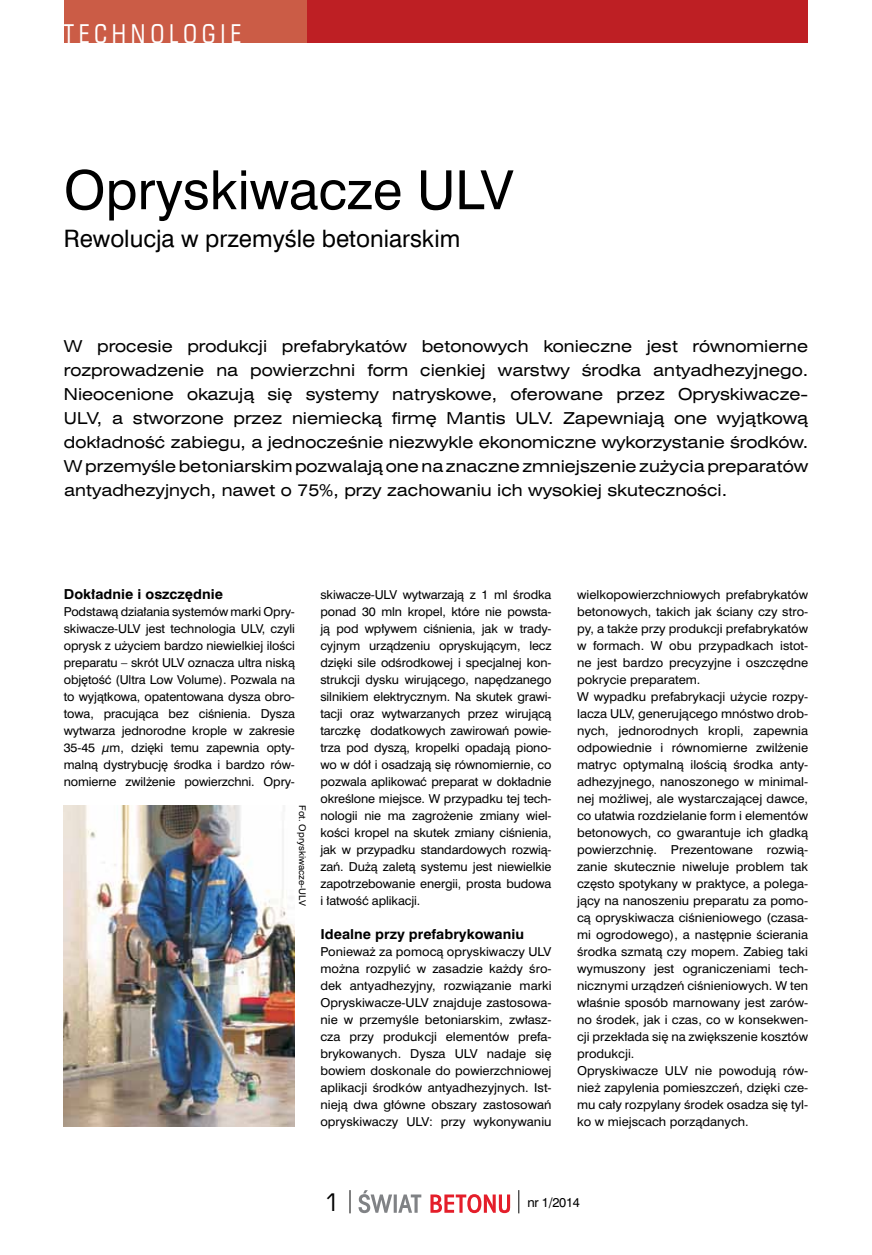
<style>
.page{position:relative;width:872px;height:1255px;background:#fff}
.page>*{position:absolute;margin:0;border:0;box-sizing:border-box;transform-origin:0 0}
.t1{font:54px "Swis 721 EU";color:#000}
.t2{font:24px "Swis 721 EU";color:#000}
.t3{font:24px "Square 721 Cn PL";letter-spacing:.2em;color:#fff}
.t4{font:24px "Square 721 BT";color:#000}
.t5{font:15px/24px "Swis 721 Ex PL";color:#000;text-align:justify}
.t6{font:700 12.9px "Swis 721 PL";color:#000;scale:1.05 1}
.t7{font:12px "Swis 721 PL";letter-spacing:-.02em;color:#000}
.t8{font:11.4px/17px "Swis 721 PL";color:#000;text-align:justify;scale:1.05 1}
.t9{font:11.4px/17px "Swis 721 PL";color:#000;text-align:justify}
.t10{font:8.55px "Swis 721 PL";color:#000;scale:1.05 1}
</style>
<div class="page">
<svg style="left:358px;top:1190px;width:63px;height:22px"></svg>
<svg style="left:430px;top:1194px;width:80px;height:18px"></svg>
<svg style="left:350px;top:1190px;width:1px;height:23px"></svg>
<svg style="left:518px;top:1190px;width:1px;height:23px"></svg>
<div style="left:64px;top:0;width:243px;height:43px;background:#cb5c46"></div>
<div style="left:307px;top:0;width:501px;height:43px;background:#be1f24"></div>
<img style="left:64px;top:805px;width:231px;height:320px">
<h2 class="t3" style="left:64px;top:18px;width:179px">TECHNOLOGIE</h2>
<h1 class="t1" style="left:64px;top:157px;width:451px">Opryskiwacze ULV</h1>
<h2 class="t2" style="left:64px;top:223px;width:398px">Rewolucja w przemyśle betoniarskim</h2>
<p class="t5" style="left:64px;top:334px;width:746px">W procesie produkcji prefabrykatów betonowych konieczne jest równomierne rozprowadzenie na powierzchni form cienkiej warstwy środka antyadhezyjnego.<br>Nieocenione okazują się systemy natryskowe, oferowane przez Opryskiwacze-ULV, a stworzone przez niemiecką firmę Mantis ULV. Zapewniają one wyjątkową dokładność zabiegu, a jednocześnie niezwykle ekonomiczne wykorzystanie środków.<br>W przemyśle betoniarskim pozwalają one na znaczne zmniejszenie zużycia preparatów antyadhezyjnych, nawet o 75%, przy zachowaniu ich wysokiej skuteczności.</p>
<p class="t6" style="left:64px;top:585px;width:153px">Dokładnie i oszczędnie</p>
<p class="t9" style="left:64px;top:602px;width:233px">Podstawą działania systemów marki Opry&shy;skiwacze-ULV jest technologia ULV, czyli oprysk z użyciem bardzo niewielkiej ilości preparatu – skrót ULV oznacza ultra niską objętość (Ultra Low Volume). Pozwala na to wyjątkowa, opatentowana dysza obro&shy;towa, pracująca bez ciśnienia. Dysza wytwarza jednorodne krople w zakresie 35-45 μm, dzięki temu zapewnia opty&shy;malną dystrybucję środka i bardzo rów&shy;nomierne zwilżenie powierzchni. Opry-</p>
<p class="t10" style="left:308px;top:805px;width:97px;rotate:90deg">Fot. Opryskiwacze-ULV</p>
<p class="t9" style="left:320px;top:585px;width:233px">skiwacze-ULV wytwarzają z 1 ml środka ponad 30 mln kropel, które nie powsta&shy;ją pod wpływem ciśnienia, jak w trady&shy;cyjnym urządzeniu opryskującym, lecz dzięki sile odśrodkowej i specjalnej kon&shy;strukcji dysku wirującego, napędzanego silnikiem elektrycznym. Na skutek grawi&shy;tacji oraz wytwarzanych przez wirującą tarczkę dodatkowych zawirowań powie&shy;trza pod dyszą, kropelki opadają piono&shy;wo w dół i osadzają się równomiernie, co pozwala aplikować preparat w dokładnie określone miejsce. W przypadku tej tech&shy;nologii nie ma zagrożenie zmiany wiel&shy;kości kropel na skutek zmiany ciśnienia, jak w przypadku standardowych rozwią&shy;zań. Dużą zaletą systemu jest niewielkie zapotrzebowanie energii, prosta budowa i łatwość aplikacji.</p>
<p class="t6" style="left:320px;top:925px;width:195px">Idealne przy prefabrykowaniu</p>
<p class="t8" style="left:320px;top:942px;width:222px">Ponieważ za pomocą opryskiwaczy ULV można rozpylić w zasadzie każdy śro&shy;dek antyadhezyjny, rozwiązanie marki Opryskiwacze-ULV znajduje zastosowa&shy;nie w przemyśle betoniarskim, zwłasz&shy;cza przy produkcji elementów prefa&shy;brykowanych. Dysza ULV nadaje się bowiem doskonale do powierzchniowej aplikacji środków antyadhezyjnych. Ist&shy;nieją dwa główne obszary zastosowań opryskiwaczy ULV: przy wykonywaniu</p>
<p class="t8" style="left:577px;top:585px;width:222px;text-align:left">wielkopowierzchniowych prefabrykatów betonowych, takich jak ściany czy stro&shy;py, a także przy produkcji prefabrykatów w formach. W obu przypadkach istot&shy;ne jest bardzo precyzyjne i oszczędne pokrycie preparatem.<br>W wypadku prefabrykacji użycie rozpy&shy;lacza ULV, generującego mnóstwo drob&shy;nych, jednorodnych kropli, zapewnia odpowiednie i równomierne zwilżenie matryc optymalną ilością środka anty&shy;adhezyjnego, nanoszonego w minimal&shy;nej możliwej, ale wystarczającej dawce, co ułatwia rozdzielanie form i elementów betonowych, co gwarantuje ich gładką powierzchnię. Prezentowane rozwią&shy;zanie skutecznie niweluje problem tak często spotykany w praktyce, a polega&shy;jący na nanoszeniu preparatu za pomo&shy;cą opryskiwacza ciśnieniowego (czasa&shy;mi ogrodowego), a następnie ścierania środka szmatą czy mopem. Zabieg taki wymuszony jest ograniczeniami tech&shy;nicznymi urządzeń ciśnieniowych. W ten właśnie sposób marnowany jest zarów&shy;no środek, jak i czas, co w konsekwen&shy;cji przekłada się na zwiększenie kosztów produkcji.<br>Opryskiwacze ULV nie powodują rów&shy;nież zapylenia pomieszczeń, dzięki cze&shy;mu cały rozpylany środek osadza się tyl&shy;ko w miejscach porządanych.</p>
<h2 class="t4" style="left:324px;top:1186px;width:18px">1</h2>
<p class="t7" style="left:527px;top:1193px;width:54px">nr 1/2014</p>
</div>
